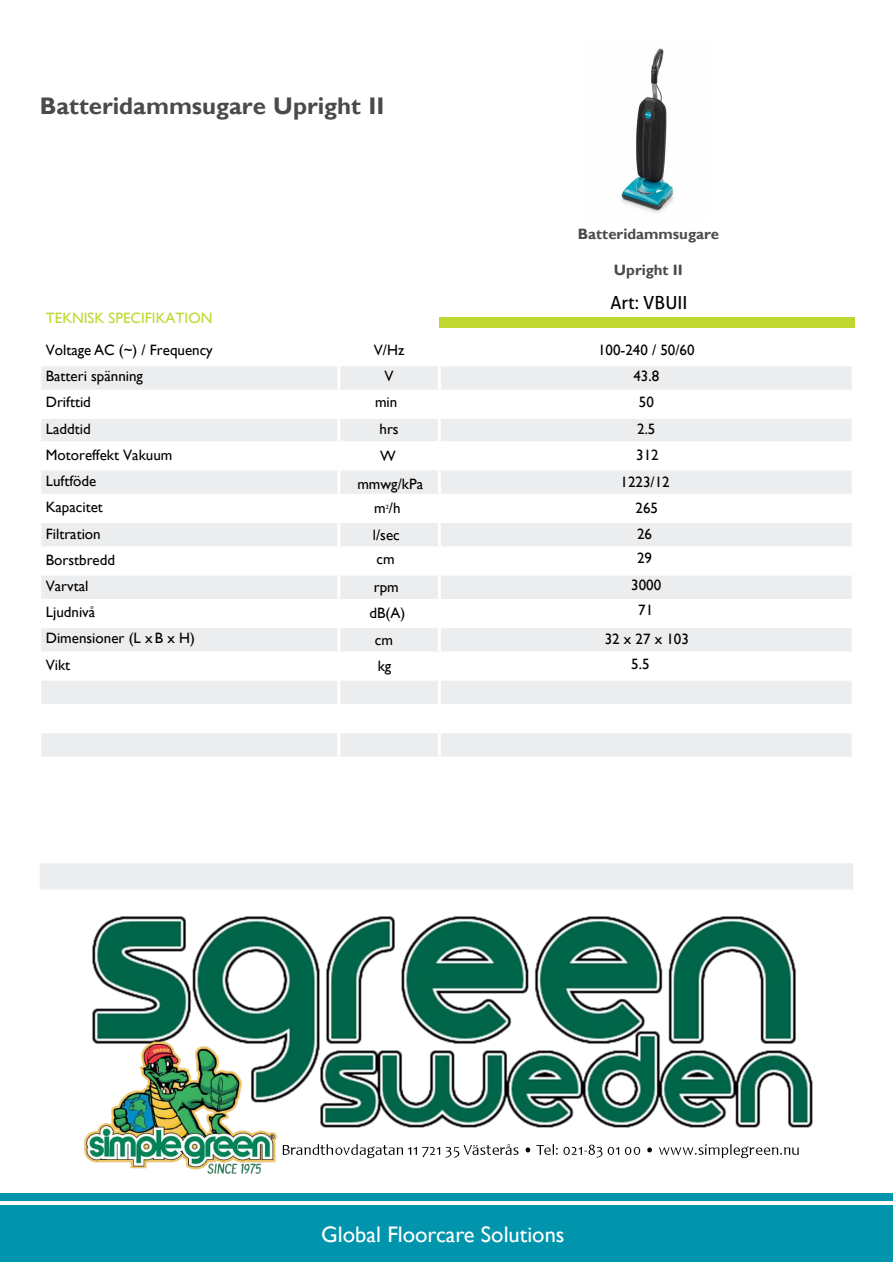
<style>
.page{position:relative;width:893px;height:1263px;background:#fff}
.page>*{position:absolute;margin:0;border:0;box-sizing:border-box;transform-origin:0 0}
.t1{font:700 24px "Gill Sans";color:#4a4a49}
.t2{font:22.5px "Gill Sans";color:#fff}
.t3{font:18px "Aller";color:#000}
.t4{font:15px/26.2px "Gill Sans";color:#000}
.t5{font:15px "Gill Sans";color:#bfd730}
.t6{font:700 15px "Gill Sans";color:#4b4a49}
.t7{font:700 15px "Gill Sans";color:#4b4a49}
.t8{font:6.15px "Gill Sans";color:#000}
.s1{font-style:inherit}
</style>
<div class="page">
<div style="left:0;top:1194px;width:893px;height:7px;background:#0095ad"></div>
<div style="left:1px;top:1205px;width:892px;height:57px;background:#0095ad"></div>
<img style="left:620px;top:48px;width:54px;height:165px">
<div style="left:41px;top:366px;width:811px;height:24px;background:#ecedee"></div>
<svg style="left:40px;top:419px;width:813px;height:470px"></svg>
<svg style="left:40px;top:654px;width:813px;height:157px"></svg>
<hr style="left:337px;top:366px;width:3px;height:24px;background:#fff">
<hr style="left:438px;top:366px;width:3px;height:24px;background:#fff">
<hr style="left:38px;top:419px;width:3px;height:22px;background:#fff">
<hr style="left:337px;top:419px;width:3px;height:22px;background:#fff">
<hr style="left:438px;top:419px;width:3px;height:22px;background:#fff">
<hr style="left:852px;top:419px;width:3px;height:22px;background:#fff">
<hr style="left:38px;top:441px;width:301px;height:3px;background:#fff">
<hr style="left:38px;top:444px;width:3px;height:23px;background:#fff">
<hr style="left:339px;top:441px;width:100px;height:3px;background:#fff">
<hr style="left:337px;top:444px;width:3px;height:23px;background:#fff">
<hr style="left:439px;top:441px;width:416px;height:3px;background:#fff">
<hr style="left:438px;top:444px;width:3px;height:23px;background:#fff">
<hr style="left:852px;top:444px;width:3px;height:23px;background:#fff">
<hr style="left:38px;top:467px;width:301px;height:3px;background:#fff">
<hr style="left:38px;top:470px;width:3px;height:24px;background:#fff">
<hr style="left:339px;top:467px;width:100px;height:3px;background:#fff">
<hr style="left:337px;top:470px;width:3px;height:24px;background:#fff">
<hr style="left:439px;top:467px;width:416px;height:3px;background:#fff">
<hr style="left:438px;top:470px;width:3px;height:24px;background:#fff">
<hr style="left:852px;top:470px;width:3px;height:24px;background:#fff">
<hr style="left:38px;top:494px;width:301px;height:3px;background:#fff">
<hr style="left:38px;top:497px;width:3px;height:23px;background:#fff">
<hr style="left:339px;top:494px;width:100px;height:3px;background:#fff">
<hr style="left:337px;top:497px;width:3px;height:23px;background:#fff">
<hr style="left:439px;top:494px;width:416px;height:3px;background:#fff">
<hr style="left:438px;top:497px;width:3px;height:23px;background:#fff">
<hr style="left:852px;top:497px;width:3px;height:23px;background:#fff">
<hr style="left:38px;top:520px;width:301px;height:3px;background:#fff">
<hr style="left:38px;top:523px;width:3px;height:23px;background:#fff">
<hr style="left:339px;top:520px;width:100px;height:3px;background:#fff">
<hr style="left:337px;top:523px;width:3px;height:23px;background:#fff">
<hr style="left:439px;top:520px;width:416px;height:3px;background:#fff">
<hr style="left:438px;top:523px;width:3px;height:23px;background:#fff">
<hr style="left:852px;top:523px;width:3px;height:23px;background:#fff">
<hr style="left:38px;top:546px;width:301px;height:3px;background:#fff">
<hr style="left:38px;top:549px;width:3px;height:24px;background:#fff">
<hr style="left:339px;top:546px;width:100px;height:3px;background:#fff">
<hr style="left:337px;top:549px;width:3px;height:24px;background:#fff">
<hr style="left:439px;top:546px;width:416px;height:3px;background:#fff">
<hr style="left:438px;top:549px;width:3px;height:24px;background:#fff">
<hr style="left:852px;top:549px;width:3px;height:24px;background:#fff">
<hr style="left:38px;top:573px;width:301px;height:3px;background:#fff">
<hr style="left:38px;top:576px;width:3px;height:23px;background:#fff">
<hr style="left:339px;top:573px;width:100px;height:3px;background:#fff">
<hr style="left:337px;top:576px;width:3px;height:23px;background:#fff">
<hr style="left:439px;top:573px;width:416px;height:3px;background:#fff">
<hr style="left:438px;top:576px;width:3px;height:23px;background:#fff">
<hr style="left:852px;top:576px;width:3px;height:23px;background:#fff">
<hr style="left:38px;top:599px;width:301px;height:3px;background:#fff">
<hr style="left:38px;top:602px;width:3px;height:23px;background:#fff">
<hr style="left:339px;top:599px;width:100px;height:3px;background:#fff">
<hr style="left:337px;top:602px;width:3px;height:23px;background:#fff">
<hr style="left:439px;top:599px;width:416px;height:3px;background:#fff">
<hr style="left:438px;top:602px;width:3px;height:23px;background:#fff">
<hr style="left:852px;top:602px;width:3px;height:23px;background:#fff">
<hr style="left:38px;top:625px;width:301px;height:3px;background:#fff">
<hr style="left:38px;top:628px;width:3px;height:23px;background:#fff">
<hr style="left:339px;top:625px;width:100px;height:3px;background:#fff">
<hr style="left:337px;top:628px;width:3px;height:23px;background:#fff">
<hr style="left:439px;top:625px;width:416px;height:3px;background:#fff">
<hr style="left:438px;top:628px;width:3px;height:23px;background:#fff">
<hr style="left:852px;top:628px;width:3px;height:23px;background:#fff">
<hr style="left:38px;top:651px;width:301px;height:3px;background:#fff">
<hr style="left:38px;top:654px;width:3px;height:24px;background:#fff">
<hr style="left:339px;top:651px;width:100px;height:3px;background:#fff">
<hr style="left:337px;top:654px;width:3px;height:24px;background:#fff">
<hr style="left:439px;top:651px;width:416px;height:3px;background:#fff">
<hr style="left:438px;top:654px;width:3px;height:24px;background:#fff">
<hr style="left:852px;top:654px;width:3px;height:24px;background:#fff">
<hr style="left:38px;top:678px;width:301px;height:3px;background:#fff">
<hr style="left:38px;top:681px;width:3px;height:23px;background:#fff">
<hr style="left:339px;top:678px;width:100px;height:3px;background:#fff">
<hr style="left:337px;top:681px;width:3px;height:23px;background:#fff">
<hr style="left:439px;top:678px;width:416px;height:3px;background:#fff">
<hr style="left:438px;top:681px;width:3px;height:23px;background:#fff">
<hr style="left:852px;top:681px;width:3px;height:23px;background:#fff">
<hr style="left:38px;top:704px;width:301px;height:3px;background:#fff">
<hr style="left:38px;top:707px;width:3px;height:23px;background:#fff">
<hr style="left:339px;top:704px;width:100px;height:3px;background:#fff">
<hr style="left:337px;top:707px;width:3px;height:23px;background:#fff">
<hr style="left:439px;top:704px;width:416px;height:3px;background:#fff">
<hr style="left:438px;top:707px;width:3px;height:23px;background:#fff">
<hr style="left:852px;top:707px;width:3px;height:23px;background:#fff">
<hr style="left:38px;top:730px;width:301px;height:3px;background:#fff">
<hr style="left:38px;top:733px;width:3px;height:24px;background:#fff">
<hr style="left:339px;top:730px;width:100px;height:3px;background:#fff">
<hr style="left:337px;top:733px;width:3px;height:24px;background:#fff">
<hr style="left:439px;top:730px;width:416px;height:3px;background:#fff">
<hr style="left:438px;top:733px;width:3px;height:24px;background:#fff">
<hr style="left:852px;top:733px;width:3px;height:24px;background:#fff">
<hr style="left:38px;top:757px;width:301px;height:3px;background:#fff">
<hr style="left:38px;top:760px;width:3px;height:23px;background:#fff">
<hr style="left:339px;top:757px;width:100px;height:3px;background:#fff">
<hr style="left:337px;top:760px;width:3px;height:23px;background:#fff">
<hr style="left:439px;top:757px;width:416px;height:3px;background:#fff">
<hr style="left:438px;top:760px;width:3px;height:23px;background:#fff">
<hr style="left:852px;top:760px;width:3px;height:23px;background:#fff">
<hr style="left:38px;top:783px;width:301px;height:3px;background:#fff">
<hr style="left:38px;top:786px;width:3px;height:23px;background:#fff">
<hr style="left:339px;top:783px;width:100px;height:3px;background:#fff">
<hr style="left:337px;top:786px;width:3px;height:23px;background:#fff">
<hr style="left:439px;top:783px;width:416px;height:3px;background:#fff">
<hr style="left:438px;top:786px;width:3px;height:23px;background:#fff">
<hr style="left:852px;top:786px;width:3px;height:23px;background:#fff">
<div style="left:440px;top:317px;width:415px;height:11px;background:#bfd730"></div>
<img style="left:84px;top:916px;width:729px;height:258px">
<h1 class="t1" style="left:40px;top:91px;width:346px">Batteridammsugare <span class="s1">Upright II</span></h1>
<p class="t5" style="left:46px;top:309px;width:168px">TEKNISK SPECIFIKATION</p>
<p class="t6" style="left:578px;top:225px;width:143px">Batteridammsugare</p>
<p class="t7" style="left:614px;top:261px;width:70px">Upright II</p>
<p class="t3" style="left:610px;top:292px;width:79px">Art: VBUII</p>
<p class="t4" style="left:46px;top:337px;width:169px">Voltage AC (~) / Frequency<br>Batteri spänning<br>Drifttid<br>Laddtid<br>Motoreffekt Vakuum<br>Luftföde<br>Kapacitet<br>Filtration<br>Borstbredd<br>Varvtal<br>Ljudnivå<br>Dimensioner (L x B x H)<br>Vikt</p>
<p class="t4" style="left:374px;top:337px;width:32px">V/Hz</p>
<p class="t4" style="left:598px;top:337px;width:98px">100-240 / 50/60</p>
<p class="t4" style="left:385px;top:363px;width:11px">V</p>
<p class="t4" style="left:633px;top:363px;width:27px">43.8</p>
<p class="t4" style="left:375px;top:390px;width:24px">min</p>
<p class="t4" style="left:639px;top:390px;width:16px">50</p>
<p class="t4" style="left:380px;top:416px;width:21px">hrs</p>
<p class="t4" style="left:637px;top:416px;width:20px">2.5</p>
<p class="t4" style="left:380px;top:443px;width:17px">W</p>
<p class="t4" style="left:636px;top:442px;width:24px">312</p>
<p class="t4" style="left:357px;top:471px;width:67px">mmwg/kPa</p>
<p class="t4" style="left:621px;top:470px;width:51px">1223/12</p>
<p class="t4" style="left:374px;top:495px;width:28px">m/h</p>
<p class="t8" style="left:386px;top:503px;width:5px">2</p>
<p class="t4" style="left:636px;top:495px;width:24px">265</p>
<p class="t4" style="left:373px;top:522px;width:29px">l/sec</p>
<p class="t4" style="left:637px;top:522px;width:16px">26</p>
<p class="t4" style="left:631px;top:573px;width:31px">3000</p>
<p class="t4" style="left:377px;top:546px;width:20px">cm</p>
<p class="t4" style="left:637px;top:545px;width:16px">29</p>
<p class="t4" style="left:374px;top:574px;width:27px">rpm</p>
<p class="t4" style="left:369px;top:600px;width:37px">dB(A)</p>
<p class="t4" style="left:638px;top:597px;width:16px">71</p>
<p class="t4" style="left:375px;top:627px;width:20px">cm</p>
<p class="t4" style="left:605px;top:626px;width:86px">32 x 27 x 103</p>
<p class="t4" style="left:378px;top:653px;width:15px">kg</p>
<p class="t4" style="left:631px;top:651px;width:20px">5.5</p>
<h2 class="t2" style="left:321px;top:1221px;width:245px">Global Floorcare Solutions</h2>
</div>
